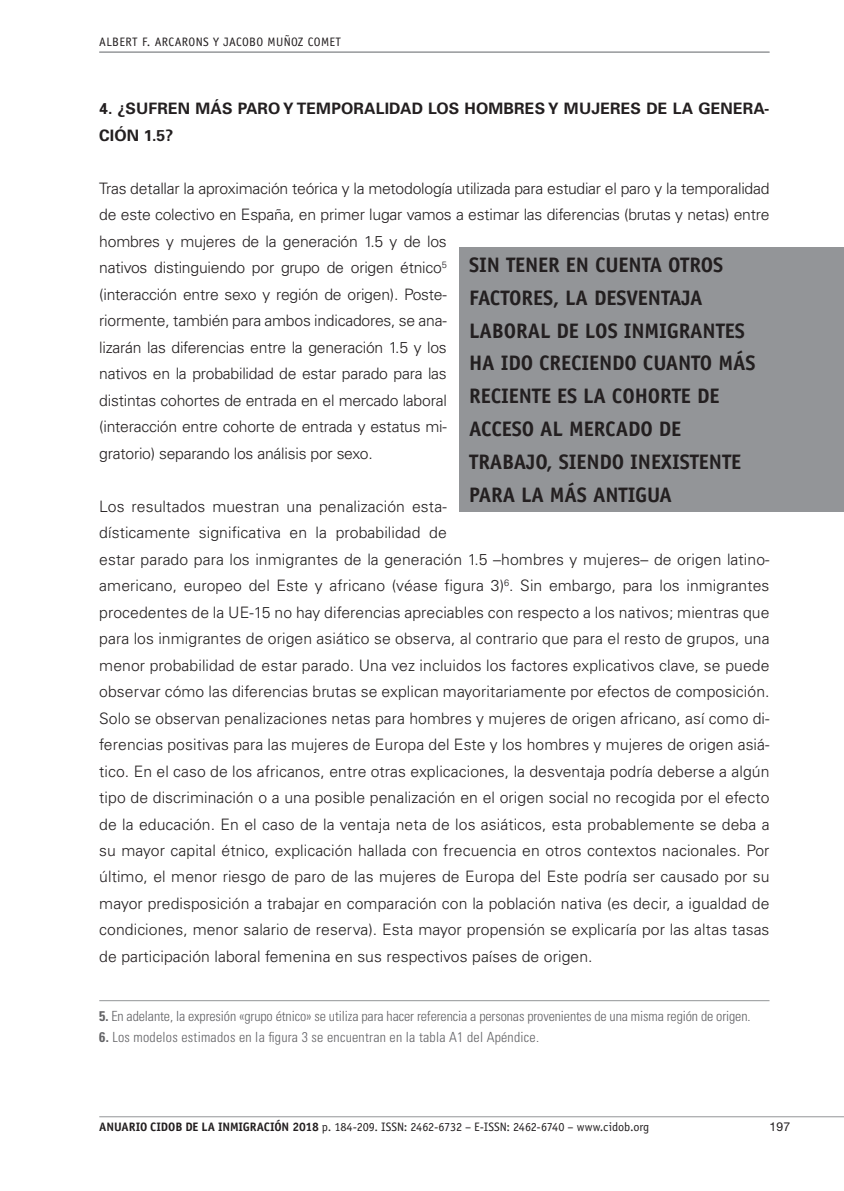
<style>
.page{position:relative;width:844px;height:1191px;background:#fff}
.page>*{position:absolute;margin:0;border:0;box-sizing:border-box;transform-origin:0 0}
.t1{font:700 21px/32.9px "Officina Sans Std";letter-spacing:-.005em;color:#231f20}
.t2{font:300 15.75px/26.4px "Univers";letter-spacing:.005em;color:#231f20}
.t3{font:300 15.75px/26.4px "Univers";letter-spacing:-.015em;color:#231f20}
.t4{font:700 15.75px/26.4px "Univers";letter-spacing:.01em;color:#231f20}
.t5{font:300 condensed 14px "Univers";letter-spacing:-.01em;color:#636366}
.t6{font:300 condensed 14px "Univers";letter-spacing:.015em;color:#636366}
.t7{font:12.25px "Officina Sans Std";letter-spacing:-.01em;color:#231f20}
.t8{font:12.25px "Officina Sans Std";letter-spacing:.03em;color:#231f20}
.t9{font:12.25px "Helvetica Neue LT Std";color:#231f20}
.s1{font-weight:700}
</style>
<div class="page">
<hr style="left:99px;top:52px;width:670px;height:1px;background:#939598">
<hr style="left:99px;top:1116px;width:744px;height:1px;background:#939598">
<hr style="left:99px;top:1000px;width:670px;height:1px;background:#939598">
<div style="left:459px;top:247px;width:384px;height:264px;background:#939598"></div>
<p class="t8" style="left:99px;top:35px;width:243px">ALBERT F. ARCARONS Y JACOBO MUÑOZ COMET</p>
<p class="t4" style="left:99px;top:95px;width:671px">4. ¿SUFREN MÁS PARO Y TEMPORALIDAD LOS HOMBRES Y MUJERES DE LA GENERA-<br>CIÓN 1.5?</p>
<p class="t3" style="left:99px;top:174px;width:671px">Tras detallar la aproximación teórica y la metodología utilizada para estudiar el paro y la temporalidad de este colectivo en España, en primer lugar vamos a estimar las diferencias (brutas y netas) entre hombres y mujeres de la generación 1.5 y de los<br>nativos distinguiendo por grupo de origen étnico<sup>5<br></sup>(interacción entre sexo y región de origen). Poste-<br>riormente, también para ambos indicadores, se ana-<br>lizarán las diferencias entre la generación 1.5 y los<br>nativos en la probabilidad de estar parado para las<br>distintas cohortes de entrada en el mercado laboral<br>(interacción entre cohorte de entrada y estatus mi-<br>gratorio) separando los análisis por sexo.</p>
<p class="t2" style="left:99px;top:492px;width:671px">Los resultados muestran una penalización esta-<br>dísticamente significativa en la probabilidad de<br>estar parado para los inmigrantes de la generación 1.5 –hombres y mujeres– de origen latino&shy;americano, europeo del Este y africano (véase figura 3)<sup>6</sup>. Sin embargo, para los inmigrantes procedentes de la UE-15 no hay diferencias apreciables con respecto a los nativos; mientras que para los inmigrantes de origen asiático se observa, al contrario que para el resto de grupos, una menor probabilidad de estar parado. Una vez incluidos los factores explicativos clave, se puede observar cómo las diferencias brutas se explican mayoritariamente por efectos de composición.<br>Solo se observan penalizaciones netas para hombres y mujeres de origen africano, así como di&shy;ferencias positivas para las mujeres de Europa del Este y los hombres y mujeres de origen asiá&shy;tico. En el caso de los africanos, entre otras explicaciones, la desventaja podría deberse a algún tipo de discriminación o a una posible penalización en el origen social no recogida por el efecto de la educación. En el caso de la ventaja neta de los asiáticos, esta probablemente se deba a su mayor capital étnico, explicación hallada con frecuencia en otros contextos nacionales. Por último, el menor riesgo de paro de las mujeres de Europa del Este podría ser causado por su mayor predisposición a trabajar en comparación con la población nativa (es decir, a igualdad de condiciones, menor salario de reserva). Esta mayor propensión se explicaría por las altas tasas de participación laboral femenina en sus respectivos países de origen.</p>
<h1 class="t1" style="left:469px;top:248px;width:288px">SIN TENER EN CUENTA OTROS<br>FACTORES, LA DESVENTAJA<br>LABORAL DE LOS INMIGRANTES<br>HA IDO CRECIENDO CUANTO MÁS<br>RECIENTE ES LA COHORTE DE<br>ACCESO AL MERCADO DE<br>TRABAJO, SIENDO INEXISTENTE<br>PARA LA MÁS ANTIGUA</h1>
<p class="t5" style="left:99px;top:1008px;width:652px"><span class="s1">5.</span> En adelante, la expresión «grupo étnico» se utiliza para hacer referencia a personas provenientes de una misma región de origen.</p>
<p class="t6" style="left:99px;top:1028px;width:441px"><span class="s1">6.</span> Los modelos estimados en la figura 3 se encuentran en la tabla A1 del Apéndice.</p>
<p class="t7" style="left:99px;top:1119px;width:551px"><span class="s1">ANUARIO CIDOB DE LA INMIGRACIÓN 2018</span> p. 184-209. ISSN: 2462-6732 – E-ISSN: 2462-6740 – www.cidob.org</p>
<p class="t9" style="left:769px;top:1119px;width:22px">197</p>
</div>
